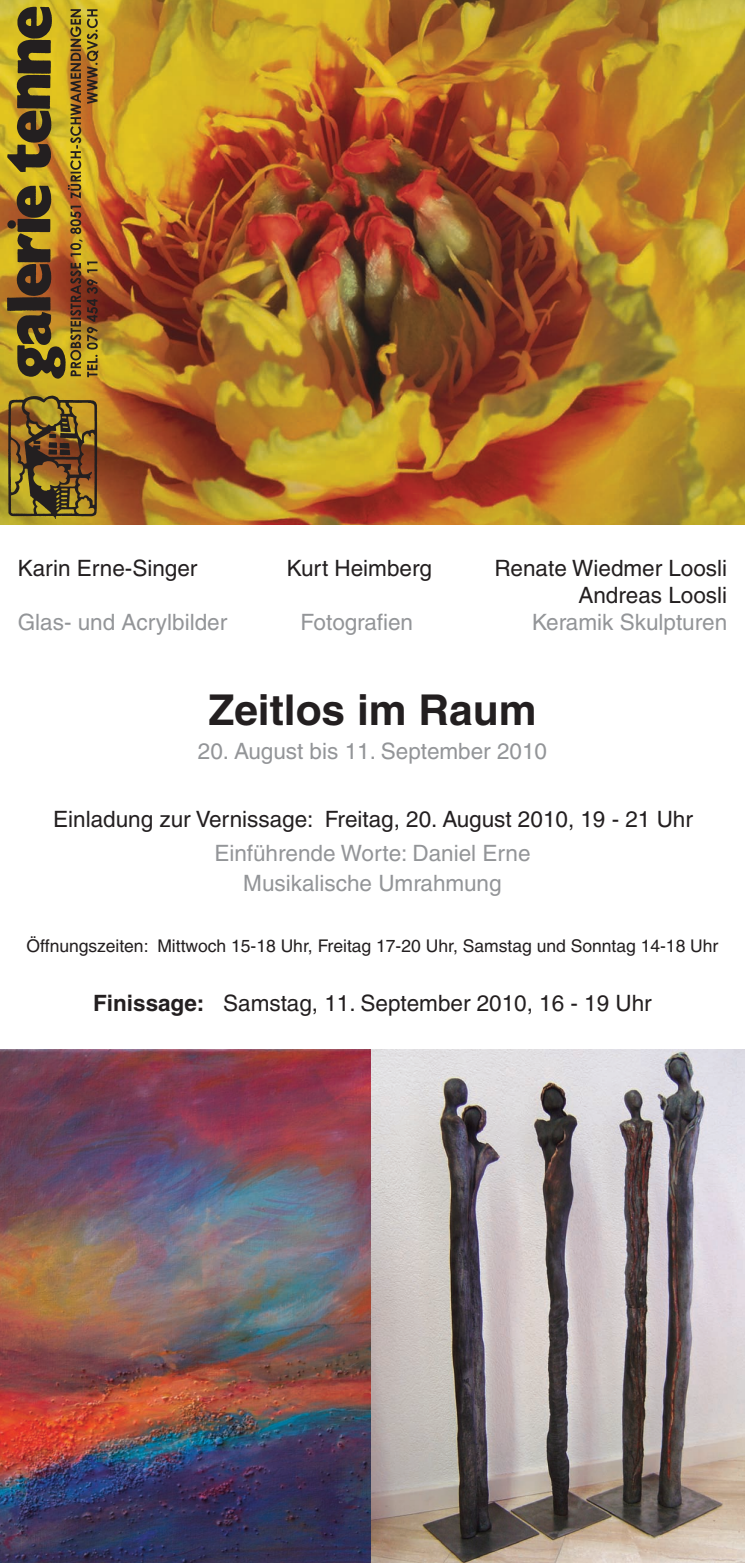
<style>
.page{position:relative;width:745px;height:1563px;background:#fff}
.page>*{position:absolute;margin:0;border:0;box-sizing:border-box;transform-origin:0 0}
.t1{font:700 42.5px "Helvetica";color:#231f20}
.t2{font:22.5px/27px "Helvetica";color:#231f20;text-align:right}
.t3{font:22.5px "Helvetica";color:#939598}
.t4{font:17.5px "Helvetica";color:#231f20}
.s1{color:#939598}
.s2{font-weight:700}
</style>
<div class="page">
<img style="left:0;top:0;width:744px;height:525px">
<img style="left:8px;top:4px;width:93px;height:515px">
<img style="left:0;top:1049px;width:371px;height:514px">
<svg style="left:371px;top:1049px;width:373px;height:514px;background:#aaa1a0"></svg>
<p class="t2" style="left:18px;top:557px;width:181px">Karin Erne-Singer</p>
<p class="t2" style="left:286px;top:557px;width:147px">Kurt Heimberg</p>
<p class="t2" style="left:494px;top:557px;width:234px">Renate Wiedmer Loosli<br>Andreas Loosli</p>
<p class="t3" style="left:18px;top:614px;width:211px">Glas- und Acrylbilder</p>
<p class="t3" style="left:300px;top:614px;width:114px">Fotografien</p>
<p class="t3" style="left:531px;top:614px;width:196px">Keramik Skulpturen</p>
<p class="t1" style="left:208px;top:695px;width:329px">Zeitlos im Raum</p>
<p class="t3" style="left:198px;top:743px;width:350px">20. August bis 11. September 2010</p>
<p class="t2" style="left:53px;top:805px;width:640px;line-height:33.8px;text-align:center">Einladung zur Vernissage: Freitag, 20. August 2010, 19 - 21 Uhr<br><span class="s1">Einführende Worte: Daniel Erne</span></p>
<p class="t3" style="left:243px;top:875px;width:260px">Musikalische Umrahmung</p>
<p class="t4" style="left:26px;top:940px;width:693px">Öffnungszeiten: Mittwoch 15-18 Uhr, Freitag 17-20 Uhr, Samstag und Sonntag 14-18 Uhr</p>
<p class="t2" style="left:93px;top:992px;width:559px"><span class="s2">Finissage:</span> Samstag, 11. September 2010, 16 - 19 Uhr</p>
</div>
